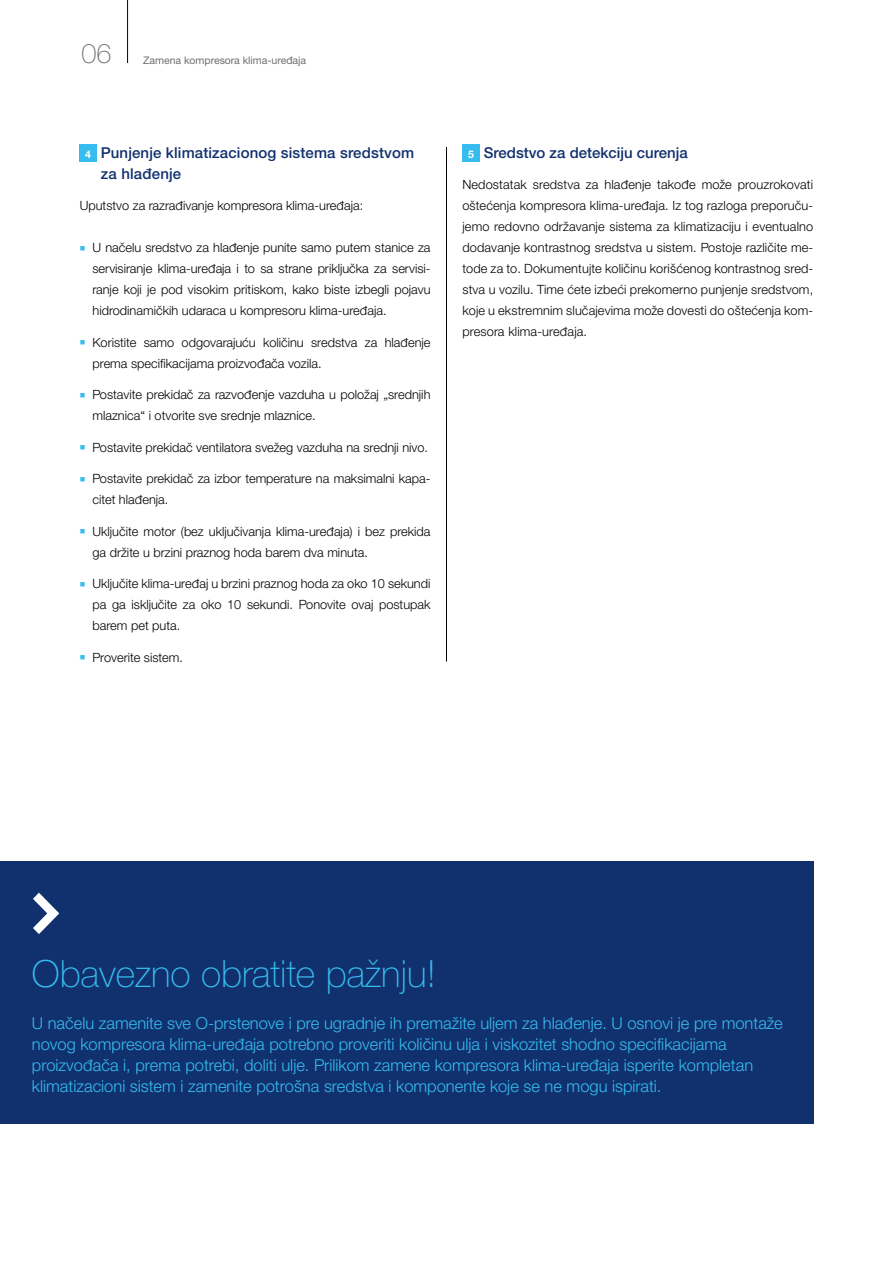
<style>
.page{position:relative;width:893px;height:1263px;background:#fff}
.page>*{position:absolute;margin:0;border:0;box-sizing:border-box;transform-origin:0 0}
.t1{font:100 37.5px "Helvetica Neue LTW1 G";color:#36bcee}
.t2{font:100 27px "Helvetica Neue LT Std";color:#706f6f}
.t3{font:300 16.5px/21px "Helvetica Neue LTW1 G";color:#36bcee}
.t4{font:500 15px/21px "Helvetica Neue LTW1 G";letter-spacing:.01em;color:#11306e}
.t5{font:300 12.75px/21px "Helvetica Neue LTW1 G";color:#000}
.t6{font:10.5px "Helvetica Neue LTW1 G";color:#706f6f}
.t7{font:700 10.5px "Helvetica Neue LT Std";color:#fff}
.s1{color:#36bcee}
</style>
<div class="page">
<hr style="left:127px;top:0;width:1px;height:63px;background:#000">
<hr style="left:446px;top:147px;width:1px;height:515px;background:#000">
<div style="left:0;top:861px;width:813px;height:263px;background:#11306e"></div>
<svg style="left:33px;top:893px;width:26px;height:41px"></svg>
<div style="left:80px;top:145px;width:17px;height:17px;background:#36bcee"></div>
<div style="left:462px;top:145px;width:17px;height:17px;background:#36bcee"></div>
<h2 class="t2" style="left:81px;top:38px;width:32px">06</h2>
<p class="t6" style="left:143px;top:54px;width:165px">Zamena kompresora klima-uređaja</p>
<p class="t4" style="left:484px;top:142px;width:206px">Sredstvo za detekciju curenja</p>
<p class="t5" style="left:462px;top:174px;width:352px;text-align:justify">Nedostatak sredstva za hlađenje takođe može prouzrokovati oštećenja kompresora klima-uređaja. Iz tog razloga preporuču&shy;jemo redovno održavanje sistema za klimatizaciju i eventualno dodavanje kontrastnog sredstva u sistem. Postoje različite me&shy;tode za to. Dokumentujte količinu korišćenog kontrastnog sred&shy;stva u vozilu. Time ćete izbeći prekomerno punjenje sredstvom, koje u ekstremnim slučajevima može dovesti do oštećenja kom&shy;presora klima-uređaja.</p>
<p class="t4" style="left:101px;top:142px;width:315px">Punjenje klimatizacionog sistema sredstvom za hlađenje</p>
<p class="t5" style="left:80px;top:195px;width:285px">Uputstvo za razrađivanje kompresora klima-uređaja:</p>
<p class="t5" style="left:92px;top:237px;width:340px;text-align:justify;text-indent:-13px"><span class="s1">■</span> U načelu sredstvo za hlađenje punite samo putem stanice za servisiranje klima-uređaja i to sa strane priključka za servisi&shy;ranje koji je pod visokim pritiskom, kako biste izbegli pojavu hidrodinamičkih udaraca u kompresoru klima-uređaja.</p>
<p class="t5" style="left:92px;top:331px;width:340px;text-indent:-13px"><span class="s1">■</span> Koristite samo odgovarajuću količinu sredstva za hlađenje prema specifikacijama proizvođača vozila.</p>
<p class="t5" style="left:92px;top:384px;width:340px;text-indent:-13px"><span class="s1">■</span> Postavite prekidač za razvođenje vazduha u položaj „srednjih mlaznica“ i otvorite sve srednje mlaznice.</p>
<p class="t5" style="left:80px;top:436px;width:350px"><span class="s1">■</span> Postavite prekidač ventilatora svežeg vazduha na srednji nivo.</p>
<p class="t5" style="left:92px;top:468px;width:340px;text-indent:-13px"><span class="s1">■</span> Postavite prekidač za izbor temperature na maksimalni kapa&shy;citet hlađenja.</p>
<p class="t5" style="left:92px;top:520px;width:340px;text-indent:-13px"><span class="s1">■</span> Uključite motor (bez uključivanja klima-uređaja) i bez prekida ga držite u brzini praznog hoda barem dva minuta.</p>
<p class="t5" style="left:92px;top:573px;width:340px;text-align:justify;text-indent:-13px"><span class="s1">■</span> Uključite klima-uređaj u brzini praznog hoda za oko 10 sekundi pa ga isključite za oko 10 sekundi. Ponovite ovaj postupak barem pet puta.</p>
<p class="t5" style="left:80px;top:646px;width:105px"><span class="s1">■</span> Proverite sistem.</p>
<p class="t7" style="left:85px;top:147px;width:7px">4</p>
<p class="t7" style="left:468px;top:147px;width:7px">5</p>
<h1 class="t1" style="left:32px;top:951px;width:406px">Obavezno obratite pažnju!</h1>
<p class="t3" style="left:32px;top:1013px;width:752px">U načelu zamenite sve O-prstenove i pre ugradnje ih premažite uljem za hlađenje. U osnovi je pre montaže novog kompresora klima-uređaja potrebno proveriti količinu ulja i viskozitet shodno specifikacijama proizvođača i, prema potrebi, doliti ulje. Prilikom zamene kompresora klima-uređaja isperite kompletan klimatizacioni sistem i zamenite potrošna sredstva i komponente koje se ne mogu ispirati.</p>
</div>
